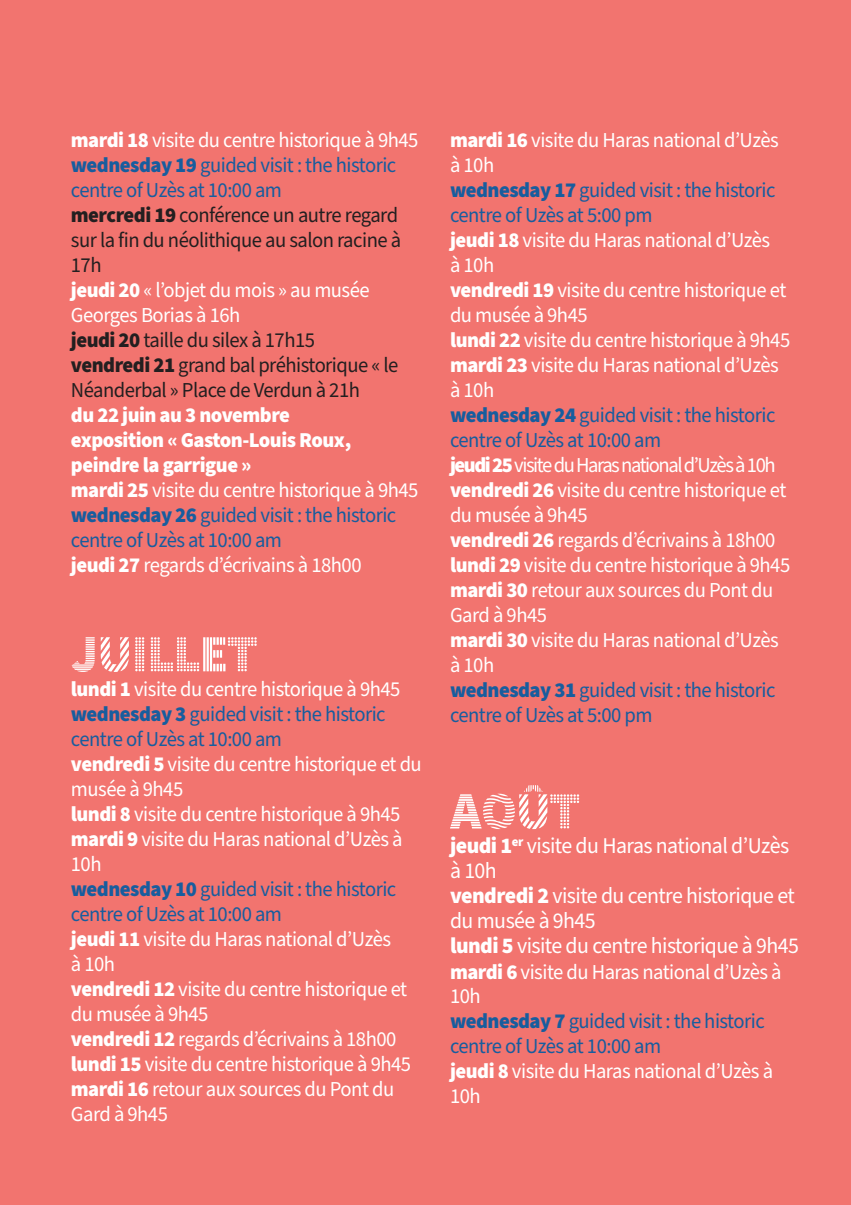
<style>
.page{position:relative;width:851px;height:1205px;background:#fff}
.page>*{position:absolute;margin:0;border:0;box-sizing:border-box;transform-origin:0 0}
.t1{font:900 52.5px "Source Sans Pro DISPLAYV2";letter-spacing:-.02em;color:#fff}
.t2{font:22.5px/25px "Source Sans Pro";letter-spacing:-.025em;color:#fff}
.t3{font:21.25px/25px "Source Sans Pro";letter-spacing:-.025em;color:#fff}
.t4{font:21.25px/25px "Source Sans Pro";letter-spacing:-.025em;color:#231f20}
.t5{font:900 21.25px/25px "Source Sans Pro";letter-spacing:-.025em;color:#fff}
.s1{font-weight:900;color:#fff}
.s2{color:#fff}
.s3{font-weight:900;color:#175d9e}
.s4{color:#175d9e}
.s5{font-weight:900}
.s6{font-weight:400}
.s7{font-weight:400;color:#175d9e}
</style>
<div class="page">
<div style="left:0;top:0;width:850px;height:1205px;background:#f2746f"></div>
<hr style="left:850px;top:0;width:1px;height:1205px;background:#f2746f">
<p class="t4" style="left:71px;top:128px;width:349px"><span class="s1">mardi 18</span> <span class="s2">visite du centre historique à 9h45 </span><span class="s3">wednesday 19</span> <span class="s4">guided visit : the historic centre of Uzès at 10:00 am<br></span><span class="s5">mercredi 19</span> conférence un autre regard sur la fin du néolithique au salon racine à<br>17h<br><span class="s1">jeudi 20</span> <span class="s2">« l’objet du mois » au musée<br>Georges Borias à 16h<br></span><span class="s5">jeudi 20</span> taille du silex à 17h15<br><span class="s5">vendredi 21</span> grand bal préhistorique « le<br>Néanderbal » Place de Verdun à 21h</p>
<p class="t5" style="left:71px;top:403px;width:349px">du 22 juin au 3 novembre<br>exposition « Gaston-Louis Roux, peindre la garrigue »<br>mardi 25 <span class="s6">visite du centre historique à 9h45 </span><span class="s4">wednesday 26</span> <span class="s7">guided visit : the historic centre of Uzès at 10:00 am<br></span>jeudi 27 <span class="s6">regards d’écrivains à 18h00</span></p>
<h1 class="t1" style="left:71px;top:627px;width:188px">JUILLET</h1>
<p class="t3" style="left:71px;top:677px;width:352px"><span class="s5">lundi 1</span> visite du centre historique à 9h45 <span class="s3">wednesday 3</span> <span class="s4">guided visit : the historic centre of Uzès at 10:00 am<br></span><span class="s5">vendredi 5</span> visite du centre historique et du musée à 9h45<br><span class="s5">lundi 8</span> visite du centre historique à 9h45 <span class="s5">mardi 9</span> visite du Haras national d’Uzès à<br>10h<br><span class="s3">wednesday 10</span> <span class="s4">guided visit : the historic centre of Uzès at 10:00 am<br></span><span class="s5">jeudi 11</span> visite du Haras national d’Uzès<br>à 10h<br><span class="s5">vendredi 12</span> visite du centre historique et du musée à 9h45<br><span class="s5">vendredi 12</span> regards d’écrivains à 18h00 <span class="s5">lundi 15</span> visite du centre historique à 9h45 <span class="s5">mardi 16</span> retour aux sources du Pont du<br>Gard à 9h45</p>
<p class="t3" style="left:450px;top:128px;width:342px"><span class="s5">mardi 16</span> visite du Haras national d’Uzès à 10h<br><span class="s3">wednesday 17</span> <span class="s4">guided visit : the historic centre of Uzès at 5:00 pm<br></span><span class="s5">jeudi 18</span> visite du Haras national d’Uzès<br>à 10h<br><span class="s5">vendredi 19</span> visite du centre historique et du musée à 9h45<br><span class="s5">lundi 22</span> visite du centre historique à 9h45 <span class="s5">mardi 23</span> visite du Haras national d’Uzès à 10h<br><span class="s3">wednesday 24</span> <span class="s4">guided visit : the historic centre of Uzès at 10:00 am<br></span><span class="s5">jeudi 25</span> visite du Haras national d’Uzès à 10h <span class="s5">vendredi 26</span> visite du centre historique et du musée à 9h45<br><span class="s5">vendredi 26</span> regards d’écrivains à 18h00 <span class="s5">lundi 29</span> visite du centre historique à 9h45 <span class="s5">mardi 30</span> retour aux sources du Pont du<br>Gard à 9h45<br><span class="s5">mardi 30</span> visite du Haras national d’Uzès à 10h<br><span class="s3">wednesday 31</span> <span class="s4">guided visit : the historic centre of Uzès at 5:00 pm</span></p>
<h1 class="t1" style="left:450px;top:784px;width:131px">AOÛT</h1>
<p class="t2" style="left:450px;top:834px;width:350px"><span class="s5">jeudi 1</span><sup>er</sup> visite du Haras national d’Uzès à 10h<br><span class="s5">vendredi 2</span> visite du centre historique et du musée à 9h45<br><span class="s5">lundi 5</span> visite du centre historique à 9h45</p>
<p class="t3" style="left:450px;top:959px;width:333px"><span class="s5">mardi 6</span> visite du Haras national d’Uzès à<br>10h<br><span class="s3">wednesday 7</span> <span class="s4">guided visit : the historic centre of Uzès at 10:00 am<br></span><span class="s5">jeudi 8</span> visite du Haras national d’Uzès à<br>10h</p>
</div>
